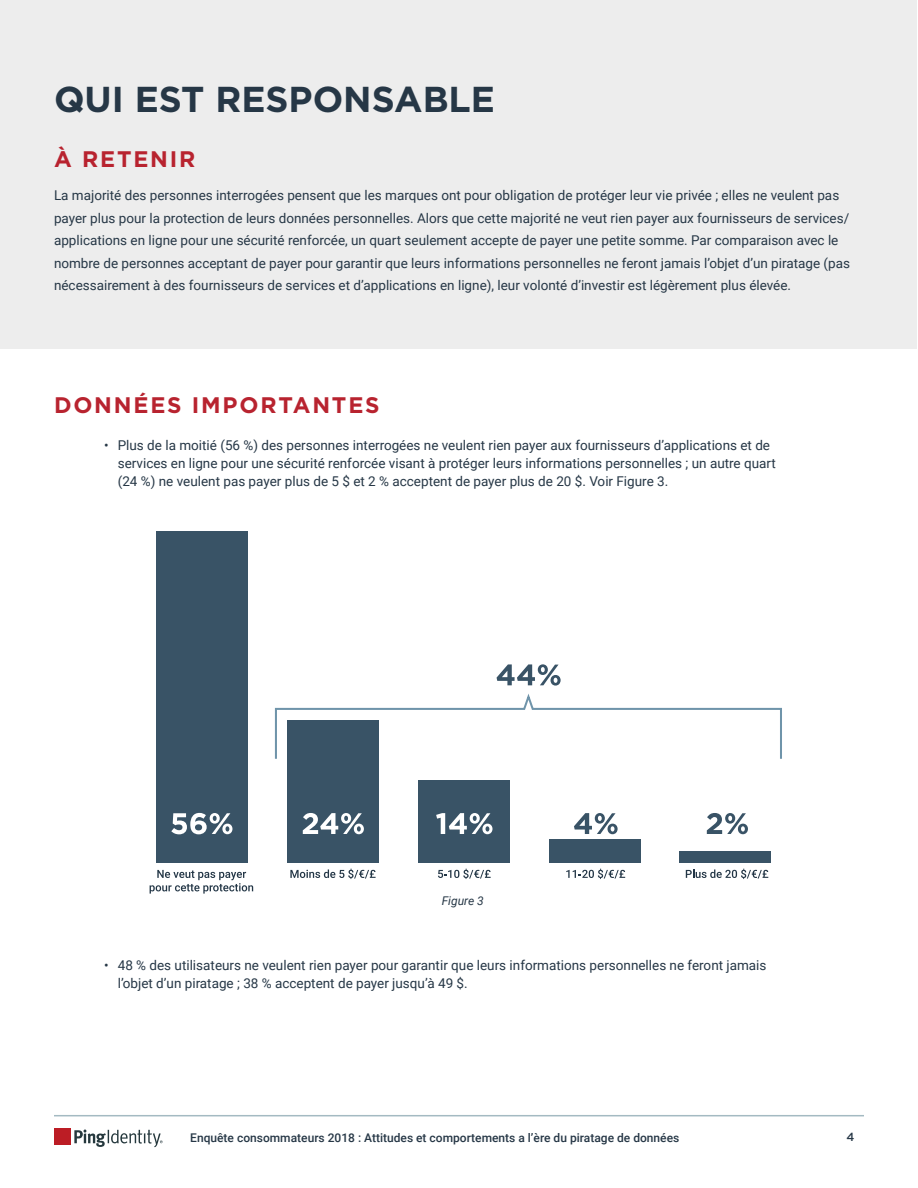
<style>
.page{position:relative;width:918px;height:1188px;background:#fff}
.page>*{position:absolute;margin:0;border:0;box-sizing:border-box;transform-origin:0 0}
.t1{font:700 36px "Gotham";color:#263746}
.t2{font:700 22.5px "Gotham";letter-spacing:.08em;color:#b8232f}
.t3{font:13.5px/22.5px "Roboto";color:#263746}
.t4{font:500 12px "Roboto";color:#263746}
.t5{font:italic 12px "Roboto";color:#263746}
.t6{font:500 11.7px "Gotham";color:#263746}
</style>
<div class="page">
<hr style="left:54px;top:1115px;width:810px;height:1px;background:#a4bac2">
<div style="left:54px;top:1128px;width:17px;height:17px;background:#bc1d25"></div>
<svg style="left:74px;top:1129px;width:89px;height:18px"></svg>
<div style="left:1px;top:1px;width:916px;height:348px;background:#ededed"></div>
<svg style="left:150px;top:870px;width:103px;height:24px"></svg>
<svg style="left:290px;top:869px;width:86px;height:10px"></svg>
<svg style="left:438px;top:869px;width:53px;height:10px"></svg>
<svg style="left:566px;top:869px;width:59px;height:10px"></svg>
<svg style="left:686px;top:869px;width:82px;height:10px"></svg>
<div style="left:680px;top:851px;width:91px;height:12px;background:#395366"></div>
<div style="left:549px;top:839px;width:91px;height:24px;background:#395366"></div>
<div style="left:418px;top:780px;width:91px;height:83px;background:#395366"></div>
<div style="left:287px;top:721px;width:91px;height:142px;background:#395366"></div>
<div style="left:156px;top:531px;width:92px;height:332px;background:#395366"></div>
<svg style="left:171px;top:813px;width:61px;height:21px"></svg>
<svg style="left:303px;top:813px;width:61px;height:21px"></svg>
<svg style="left:436px;top:813px;width:57px;height:21px"></svg>
<svg style="left:574px;top:813px;width:44px;height:21px"></svg>
<svg style="left:707px;top:813px;width:41px;height:21px"></svg>
<svg style="left:274px;top:664px;width:508px;height:97px"></svg>
<p class="t1" style="left:54px;top:76px;width:443px">QUI EST RESPONSABLE</p>
<p class="t2" style="left:54px;top:144px;width:143px">À RETENIR</p>
<p class="t3" style="left:54px;top:184px;width:798px">La majorité des personnes interrogées pensent que les marques ont pour obligation de protéger leur vie privée ; elles ne veulent pas payer plus pour la protection de leurs données personnelles. Alors que cette majorité ne veut rien payer aux fournisseurs de services/ applications en ligne pour une sécurité renforcée, un quart seulement accepte de payer une petite somme. Par comparaison avec le nombre de personnes acceptant de payer pour garantir que leurs informations personnelles ne feront jamais l’objet d’un piratage (pas nécessairement à des fournisseurs de services et d’applications en ligne), leur volonté d’investir est légèrement plus élevée.</p>
<p class="t2" style="left:54px;top:390px;width:327px">DONNÉES IMPORTANTES</p>
<p class="t3" style="left:118px;top:435px;width:660px;line-height:18px;text-indent:-14px">• Plus de la moitié (56 %) des personnes interrogées ne veulent rien payer aux fournisseurs d’applications et de services en ligne pour une sécurité renforcée visant à protéger leurs informations personnelles ; un autre quart (24 %) ne veulent pas payer plus de 5 $ et 2 % acceptent de payer plus de 20 $. Voir Figure 3.</p>
<p class="t5" style="left:442px;top:893px;width:44px">Figure 3</p>
<p class="t3" style="left:118px;top:955px;width:650px;line-height:18px;text-indent:-14px">• 48 % des utilisateurs ne veulent rien payer pour garantir que leurs informations personnelles ne feront jamais l’objet d’un piratage ; 38 % acceptent de payer jusqu’à 49 $.</p>
<p class="t4" style="left:190px;top:1130px;width:491px">Enquête consommateurs 2018 : Attitudes et comportements a l’ère du piratage de données</p>
<p class="t6" style="left:846px;top:1129px;width:10px">4</p>
</div>
